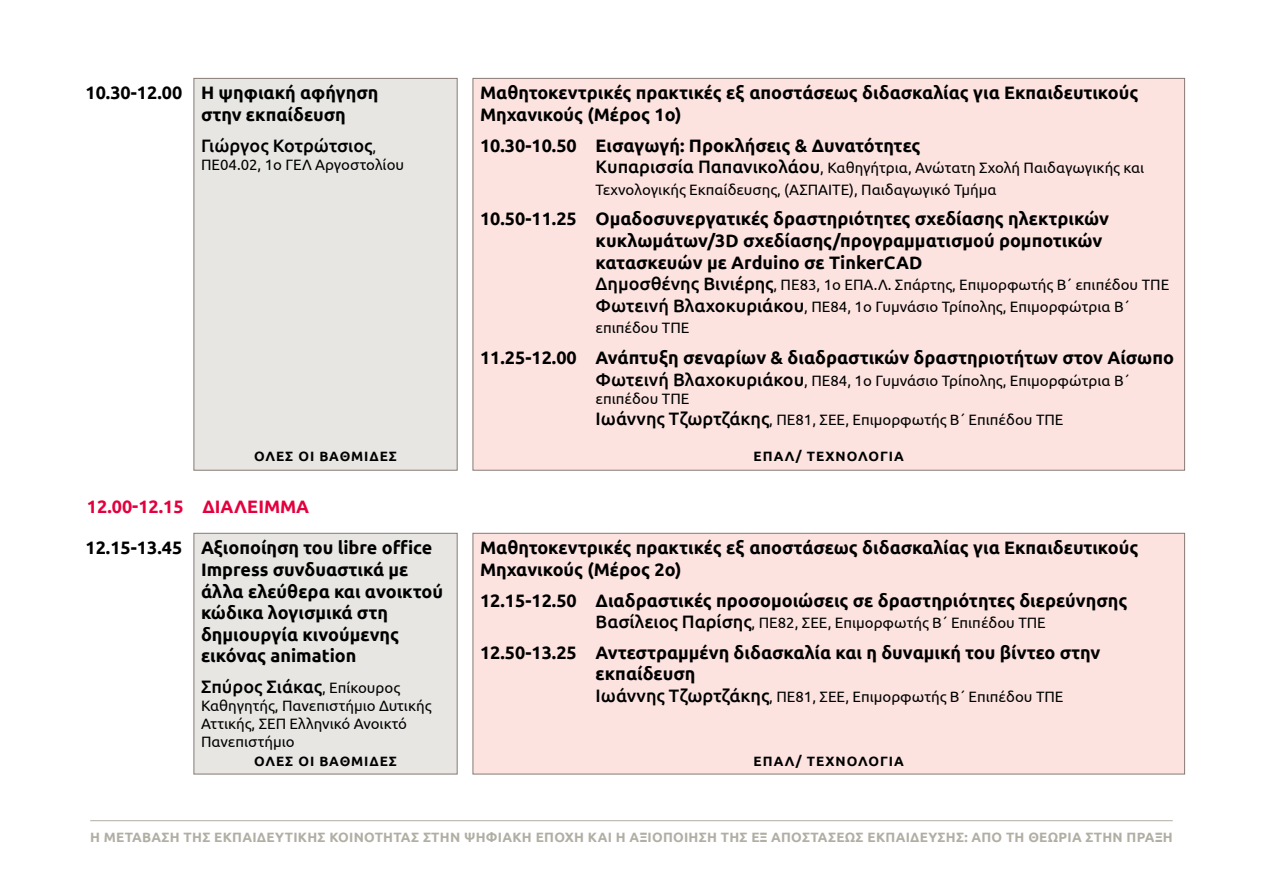
<style>
.page{position:relative;width:1263px;height:893px;background:#fff}
.page>*{position:absolute;margin:0;border:0;box-sizing:border-box;transform-origin:0 0}
.t1{font:700 18px/21.6px "Ubuntu";color:#000}
.t2{font:500 18px "Ubuntu";color:#000}
.t3{font:700 18px "Ubuntu";color:#e4003d}
.t4{font:15px/21.6px "Ubuntu";color:#000}
.t5{font:700 13.5px "Ubuntu";letter-spacing:.02em;color:#b1aea3}
.t6{font:700 13.5px "Ubuntu";letter-spacing:.07em;color:#000}
.s1{font-weight:500;font-size:18px}
.s2{font-weight:400;font-size:15px}
</style>
<div class="page">
<hr style="left:90px;top:820px;width:1083px;height:1px;background:#b1aea3">
<div style="left:472px;top:533px;width:713px;height:241px;background:#fce3e0;border:1px solid #877a74"></div>
<div style="left:472px;top:78px;width:713px;height:393px;background:#fce3e0;border:1px solid #877a74"></div>
<div style="left:194px;top:78px;width:264px;height:393px;background:#e7e6e3;border:1px solid #877a74"></div>
<div style="left:194px;top:533px;width:264px;height:241px;background:#e7e6e3;border:1px solid #877a74"></div>
<p class="t1" style="left:86px;top:82px;width:98px">10.30-12.00</p>
<p class="t1" style="left:480px;top:82px;width:660px">Μαθητοκεντρικές πρακτικές εξ αποστάσεως διδασκαλίας για Εκπαιδευτικούς<br>Μηχανικούς (Μέρος 1ο)</p>
<p class="t1" style="left:480px;top:134px;width:442px">10.30-10.50 Εισαγωγή: Προκλήσεις &amp; Δυνατότητες</p>
<p class="t4" style="left:596px;top:157px;width:550px"><span class="s1">Κυπαρισσία Παπανικολάου</span>, Καθηγήτρια, Ανώτατη Σχολή Παιδαγωγικής και<br>Τεχνολογικής Εκπαίδευσης, (ΑΣΠΑΙΤΕ), Παιδαγωγικό Τμήμα</p>
<p class="t1" style="left:596px;top:208px;width:515px;text-indent:-116px">10.50-11.25 Ομαδοσυνεργατικές δραστηριότητες σχεδίασης ηλεκτρικών κυκλωμάτων/3D σχεδίασης/προγραμματισμού ρομποτικών κατασκευών με Arduino σε TinkerCAD</p>
<p class="t4" style="left:595px;top:274px;width:575px"><span class="s1">Δημοσθένης Βινιέρης</span>, ΠΕ83, 1ο ΕΠΑ.Λ. Σπάρτης, Επιμορφωτής Β΄ επιπέδου ΤΠΕ<br><span class="s1">Φωτεινή Βλαχοκυριάκου</span>, ΠΕ84, 1ο Γυμνάσιο Τρίπολης, Επιμορφώτρια Β΄ επιπέδου ΤΠΕ</p>
<p class="t1" style="left:480px;top:347px;width:695px">11.25-12.00 Ανάπτυξη σεναρίων &amp; διαδραστικών δραστηριοτήτων στον Αίσωπο</p>
<p class="t4" style="left:595px;top:371px;width:535px;line-height:18px"><span class="s1">Φωτεινή Βλαχοκυριάκου</span>, ΠΕ84, 1ο Γυμνάσιο Τρίπολης, Επιμορφώτρια Β΄ επιπέδου ΤΠΕ</p>
<p class="t4" style="left:596px;top:409px;width:469px"><span class="s1">Ιωάννης Τζωρτζάκης</span>, ΠΕ81, ΣΕΕ, Επιμορφωτής Β΄ Επιπέδου ΤΠΕ</p>
<p class="t1" style="left:201px;top:82px;width:179px">Η ψηφιακή αφήγηση στην εκπαίδευση</p>
<p class="t2" style="left:201px;top:134px;width:176px">Γιώργος Κοτρώτσιος<span class="s2">,</span></p>
<p class="t4" style="left:201px;top:153px;width:205px">ΠΕ04.02, 1ο ΓΕΛ Αργοστολίου</p>
<p class="t6" style="left:254px;top:448px;width:144px">ΌΛΕΣ ΟΙ ΒΑΘΜΊΔΕΣ</p>
<p class="t6" style="left:754px;top:448px;width:152px">ΕΠΑΛ/ ΤΕΧΝΟΛΟΓΙΑ</p>
<p class="t3" style="left:87px;top:496px;width:223px">12.00-12.15 ΔΙΆΛΕΙΜΜΑ</p>
<p class="t1" style="left:86px;top:537px;width:98px">12.15-13.45</p>
<p class="t1" style="left:480px;top:537px;width:660px">Μαθητοκεντρικές πρακτικές εξ αποστάσεως διδασκαλίας για Εκπαιδευτικούς<br>Μηχανικούς (Μέρος 2ο)</p>
<p class="t1" style="left:480px;top:589px;width:649px">12.15-12.50 Διαδραστικές προσομοιώσεις σε δραστηριότητες διερεύνησης</p>
<p class="t4" style="left:596px;top:612px;width:452px"><span class="s1">Βασίλειος Παρίσης</span>, ΠΕ82, ΣΕΕ, Επιμορφωτής Β΄ Επιπέδου ΤΠΕ</p>
<p class="t1" style="left:596px;top:641px;width:506px;text-indent:-116px">12.50-13.25 Αντεστραμμένη διδασκαλία και η δυναμική του βίντεο στην εκπαίδευση</p>
<p class="t4" style="left:596px;top:685px;width:469px"><span class="s1">Ιωάννης Τζωρτζάκης</span>, ΠΕ81, ΣΕΕ, Επιμορφωτής Β΄ Επιπέδου ΤΠΕ</p>
<p class="t1" style="left:201px;top:537px;width:243px">Αξιοποίηση του libre office<br>Impress συνδυαστικά με άλλα ελεύθερα και ανοικτού κώδικα λογισμικά στη δημιουργία κινούμενης εικόνας animation</p>
<p class="t2" style="left:201px;top:675px;width:201px">Σπύρος Σιάκας<span class="s2">, Επίκουρος</span></p>
<p class="t4" style="left:201px;top:696px;width:232px;line-height:18px">Καθηγητής, Πανεπιστήμιο Δυτικής<br>Αττικής, ΣΕΠ Ελληνικό Ανοικτό<br>Πανεπιστήμιο</p>
<p class="t6" style="left:254px;top:752px;width:144px">ΌΛΕΣ ΟΙ ΒΑΘΜΊΔΕΣ</p>
<p class="t6" style="left:754px;top:752px;width:152px">ΕΠΑΛ/ ΤΕΧΝΟΛΟΓΙΑ</p>
<p class="t5" style="left:90px;top:829px;width:1084px">Η ΜΕΤΆΒΑΣΗ ΤΗΣ ΕΚΠΑΙΔΕΥΤΙΚΉΣ ΚΟΙΝΌΤΗΤΑΣ ΣΤΗΝ ΨΗΦΙΑΚΉ ΕΠΟΧΉ ΚΑΙ Η ΑΞΙΟΠΟΊ ΗΣΗ ΤΗΣ ΕΞ ΑΠΟΣΤΆΣΕΩΣ ΕΚΠΑΊΔΕΥΣΗΣ: ΑΠΌ ΤΗ ΘΕΩΡΊΑ ΣΤΗΝ ΠΡΆΞΗ</p>
</div>
